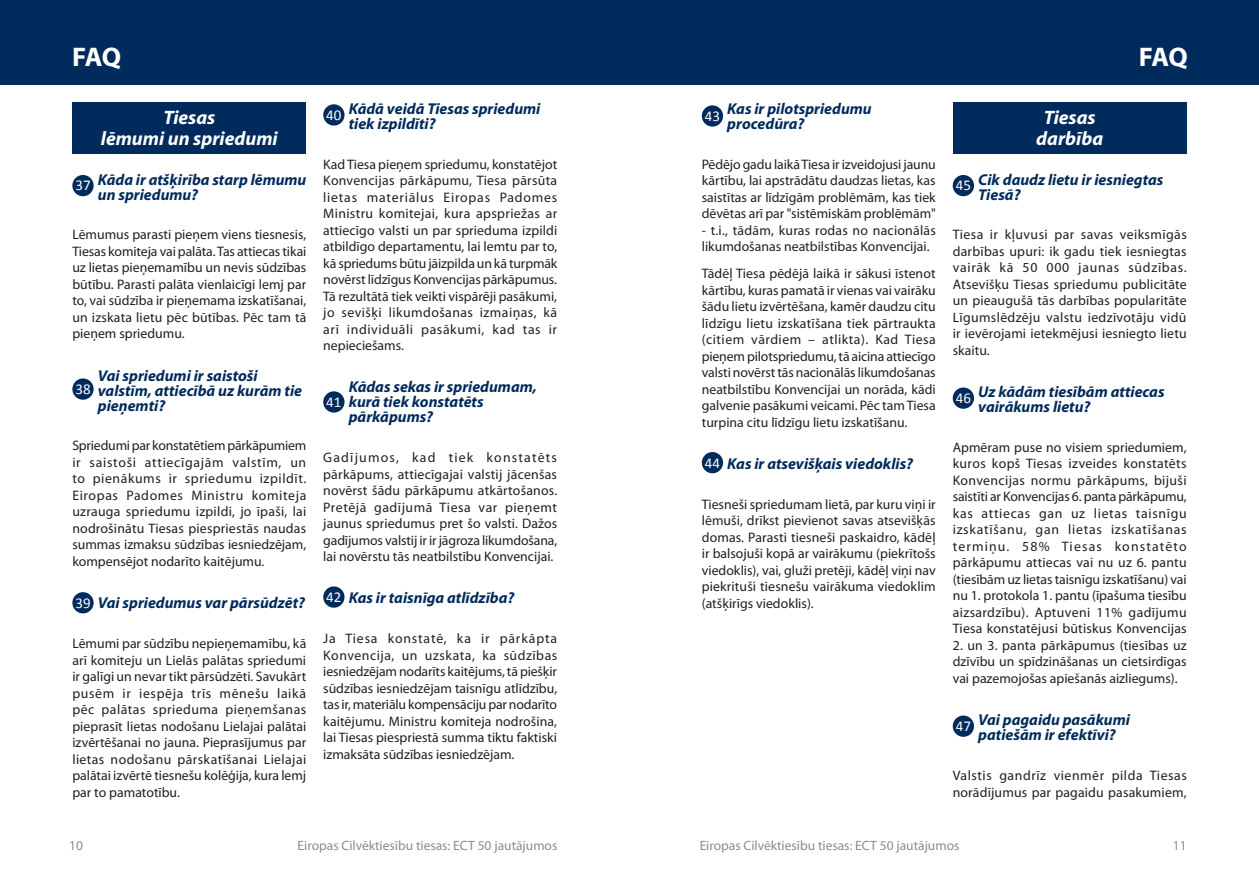
<style>
.page{position:relative;width:1259px;height:893px;background:#fff}
.page>*{position:absolute;margin:0;border:0;box-sizing:border-box;transform-origin:0 0}
.t1{font:700 27px "Myriad Pro";letter-spacing:-.045em;color:#fff}
.t2{font:italic 700 19.5px/21px "Myriad Pro";color:#fff;text-align:center}
.FAQ_-_Question{font:italic 700 15.75px/15px "Myriad Pro";color:#002b5c}
.t3{font:15px "Calibri";color:#fff}
.FAQ_-_Texte{font:13.8px/16.5px "Myriad Pro";color:#231f20;text-align:justify}
.t4{font:13.5px "Myriad Pro";color:#8a8c8f}
</style>
<div class="page">
<div style="left:0;top:0;width:1259px;height:85px;background:#002b5c"></div>
<div style="left:72px;top:102px;width:234px;height:51px;background:#002b5c"></div>
<div style="left:72px;top:175px;width:22px;height:21px;background:#002b5c;border-radius:50%"></div>
<div style="left:72px;top:378px;width:22px;height:22px;background:#002b5c;border-radius:50%"></div>
<div style="left:72px;top:592px;width:22px;height:21px;background:#002b5c;border-radius:50%"></div>
<div style="left:323px;top:104px;width:21px;height:22px;background:#002b5c;border-radius:50%"></div>
<div style="left:323px;top:391px;width:21px;height:22px;background:#002b5c;border-radius:50%"></div>
<div style="left:323px;top:586px;width:21px;height:22px;background:#002b5c;border-radius:50%"></div>
<div style="left:702px;top:105px;width:21px;height:22px;background:#002b5c;border-radius:50%"></div>
<div style="left:702px;top:452px;width:21px;height:21px;background:#002b5c;border-radius:50%"></div>
<div style="left:952px;top:102px;width:234px;height:51px;background:#002b5c"></div>
<div style="left:952px;top:175px;width:22px;height:21px;background:#002b5c;border-radius:50%"></div>
<div style="left:952px;top:387px;width:22px;height:22px;background:#002b5c;border-radius:50%"></div>
<div style="left:952px;top:715px;width:22px;height:22px;background:#002b5c;border-radius:50%"></div>
<h1 class="t1" style="left:72px;top:39px;width:50px">FAQ</h1>
<h1 class="t1" style="left:1139px;top:39px;width:50px">FAQ</h1>
<p class="t2" style="left:101px;top:106px;width:178px">Tiesas<br>lēmumi un spriedumi</p>
<p class="t3" style="left:75px;top:176px;width:17px">37</p>
<p class="FAQ_-_Question" style="left:98px;top:171px;width:210px">Kāda ir atšķirība starp lēmumu un spriedumu?</p>
<p class="FAQ_-_Texte" style="left:72px;top:226px;width:236px">Lēmumus parasti pieņem viens tiesnesis, Tiesas komiteja vai palāta. Tas attiecas tikai uz lietas pieņemamību un nevis sūdzības būtību. Parasti palāta vienlaicīgi lemj par to, vai sūdzība ir pieņemama izskatīšanai, un izskata lietu pēc būtības. Pēc tam tā pieņem spriedumu.</p>
<p class="FAQ_-_Question" style="left:98px;top:367px;width:206px">Vai spriedumi ir saistoši valstīm, attiecībā uz kurām tie pieņemti?</p>
<p class="FAQ_-_Texte" style="left:72px;top:437px;width:235px">Spriedumi par konstatētiem pārkāpumiem ir saistoši attiecīgajām valstīm, un to pienākums ir spriedumu izpildīt.<br>Eiropas Padomes Ministru komiteja uzrauga spriedumu izpildi, jo īpaši, lai nodrošinātu Tiesas piespriestās naudas summas izmaksu sūdzības iesniedzējam, kompensējot nodarīto kaitējumu.</p>
<p class="t3" style="left:75px;top:593px;width:17px">39</p>
<p class="FAQ_-_Question" style="left:98px;top:595px;width:209px">Vai spriedumus var pārsūdzēt?</p>
<p class="FAQ_-_Texte" style="left:72px;top:635px;width:235px">Lēmumi par sūdzību nepieņemamību, kā arī komiteju un Lielās palātas spriedumi ir galīgi un nevar tikt pārsūdzēti. Savukārt pusēm ir iespēja trīs mēnešu laikā pēc palātas sprieduma pieņemšanas pieprasīt lietas nodošanu Lielajai palātai izvērtēšanai no jauna. Pieprasījumus par lietas nodošanu pārskatīšanai Lielajai palātai izvērtē tiesnešu kolēģija, kura lemj par to pamatotību.</p>
<p class="t3" style="left:75px;top:379px;width:17px">38</p>
<p class="t3" style="left:326px;top:105px;width:17px">40</p>
<p class="FAQ_-_Question" style="left:349px;top:101px;width:193px">Kādā veidā Tiesas spriedumi tiek izpildīti?</p>
<p class="FAQ_-_Texte" style="left:323px;top:156px;width:236px">Kad Tiesa pieņem spriedumu, konstatējot Konvencijas pārkāpumu, Tiesa pārsūta lietas materiālus Eiropas Padomes Ministru komitejai, kura apspriežas ar attiecīgo valsti un par sprieduma izpildi atbildīgo departamentu, lai lemtu par to, kā spriedums būtu jāizpilda un kā turpmāk novērst līdzīgus Konvencijas pārkāpumus.<br>Tā rezultātā tiek veikti vispārēji pasākumi, jo sevišķi likumdošanas izmaiņas, kā arī individuāli pasākumi, kad tas ir nepieciešams.</p>
<p class="FAQ_-_Question" style="left:349px;top:379px;width:190px">Kādas sekas ir spriedumam, kurā tiek konstatēts pārkāpums?</p>
<p class="FAQ_-_Texte" style="left:323px;top:449px;width:236px">Gadījumos, kad tiek konstatēts pārkāpums, attiecīgajai valstij jācenšas novērst šādu pārkāpumu atkārtošanos.<br>Pretējā gadījumā Tiesa var pieņemt jaunus spriedumus pret šo valsti. Dažos gadījumos valstij ir ir jāgroza likumdošana, lai novērstu tās neatbilstību Konvencijai.</p>
<p class="t3" style="left:326px;top:587px;width:17px">42</p>
<p class="FAQ_-_Question" style="left:349px;top:590px;width:167px">Kas ir taisnīga atlīdzība?</p>
<p class="FAQ_-_Texte" style="left:323px;top:630px;width:235px">Ja Tiesa konstatē, ka ir pārkāpta Konvencija, un uzskata, ka sūdzības iesniedzējam nodarīts kaitējums, tā piešķir sūdzības iesniedzējam taisnīgu atlīdzību, tas ir, materiālu kompensāciju par nodarīto kaitējumu. Ministru komiteja nodrošina, lai Tiesas piespriestā summa tiktu faktiski izmaksāta sūdzības iesniedzējam.</p>
<p class="t3" style="left:326px;top:392px;width:17px">41</p>
<p class="t3" style="left:705px;top:106px;width:17px">43</p>
<p class="FAQ_-_Question" style="left:727px;top:101px;width:146px">Kas ir pilotspriedumu procedūra?</p>
<p class="FAQ_-_Texte" style="left:702px;top:156px;width:235px">Pēdējo gadu laikā Tiesa ir izveidojusi jaunu kārtību, lai apstrādātu daudzas lietas, kas saistītas ar līdzīgām problēmām, kas tiek dēvētas arī par "sistēmiskām problēmām"</p>
<p class="FAQ_-_Texte" style="left:702px;top:222px;width:236px">- t.i., tādām, kuras rodas no nacionālās likumdošanas neatbilstības Konvencijai.</p>
<p class="FAQ_-_Texte" style="left:702px;top:265px;width:235px">Tādēļ Tiesa pēdējā laikā ir sākusi īstenot kārtību, kuras pamatā ir vienas vai vairāku šādu lietu izvērtēšana, kamēr daudzu citu līdzīgu lietu izskatīšana tiek pārtraukta (citiem vārdiem – atlikta). Kad Tiesa pieņem pilotspriedumu, tā aicina attiecīgo valsti novērst tās nacionālās likumdošanas neatbilstību Konvencijai un norāda, kādi galvenie pasākumi veicami. Pēc tam Tiesa turpina citu līdzīgu lietu izskatīšanu.</p>
<p class="t3" style="left:705px;top:453px;width:17px">44</p>
<p class="FAQ_-_Question" style="left:727px;top:456px;width:187px">Kas ir atsevišķais viedoklis?</p>
<p class="FAQ_-_Texte" style="left:702px;top:496px;width:235px">Tiesneši spriedumam lietā, par kuru viņi ir lēmuši, drīkst pievienot savas atsevišķās domas. Parasti tiesneši paskaidro, kādēļ ir balsojuši kopā ar vairākumu (piekrītošs viedoklis), vai, gluži pretēji, kādēļ viņi nav piekrituši tiesnešu vairākuma viedoklim (atšķirīgs viedoklis).</p>
<p class="t2" style="left:1036px;top:106px;width:68px">Tiesas darbība</p>
<p class="t3" style="left:955px;top:176px;width:17px">45</p>
<p class="FAQ_-_Question" style="left:978px;top:171px;width:187px">Cik daudz lietu ir iesniegtas<br>Tiesā?</p>
<p class="FAQ_-_Texte" style="left:952px;top:226px;width:236px">Tiesa ir kļuvusi par savas veiksmīgās darbības upuri: ik gadu tiek iesniegtas vairāk kā 50 000 jaunas sūdzības.<br>Atsevišķu Tiesas spriedumu publicitāte un pieaugušā tās darbības popularitāte Līgumslēdzēju valstu iedzīvotāju vidū ir ievērojami ietekmējusi iesniegto lietu skaitu.</p>
<p class="t3" style="left:955px;top:388px;width:17px">46</p>
<p class="FAQ_-_Question" style="left:978px;top:384px;width:188px">Uz kādām tiesībām attiecas vairākums lietu?</p>
<p class="FAQ_-_Texte" style="left:952px;top:439px;width:235px">Apmēram puse no visiem spriedumiem, kuros kopš Tiesas izveides konstatēts Konvencijas normu pārkāpums, bijuši saistīti ar Konvencijas 6. panta pārkāpumu, kas attiecas gan uz lietas taisnīgu izskatīšanu, gan lietas izskatīšanas termiņu. 58% Tiesas konstatēto pārkāpumu attiecas vai nu uz 6. pantu (tiesībām uz lietas taisnīgu izskatīšanu) vai nu 1. protokola 1. pantu (īpašuma tiesību aizsardzību). Aptuveni 11% gadījumu Tiesa konstatējusi būtiskus Konvencijas</p>
<p class="FAQ_-_Texte" style="left:952px;top:637px;width:235px">2. un 3. panta pārkāpumus (tiesības uz dzīvību un spīdzināšanas un cietsirdīgas vai pazemojošas apiešanās aizliegums).</p>
<p class="t3" style="left:955px;top:716px;width:17px">47</p>
<p class="FAQ_-_Question" style="left:978px;top:712px;width:153px">Vai pagaidu pasākumi patiešām ir efektīvi?</p>
<p class="FAQ_-_Texte" style="left:952px;top:767px;width:235px">Valstis gandrīz vienmēr pilda Tiesas norādījumus par pagaidu pasakumiem,</p>
<p class="t4" style="left:69px;top:837px;width:15px">10</p>
<p class="t4" style="left:298px;top:837px;width:261px">Eiropas Cilvēktiesību tiesas: ECT 50 jautājumos</p>
<p class="t4" style="left:699px;top:837px;width:261px">Eiropas Cilvēktiesību tiesas: ECT 50 jautājumos</p>
<p class="t4" style="left:1172px;top:837px;width:15px">11</p>
</div>
